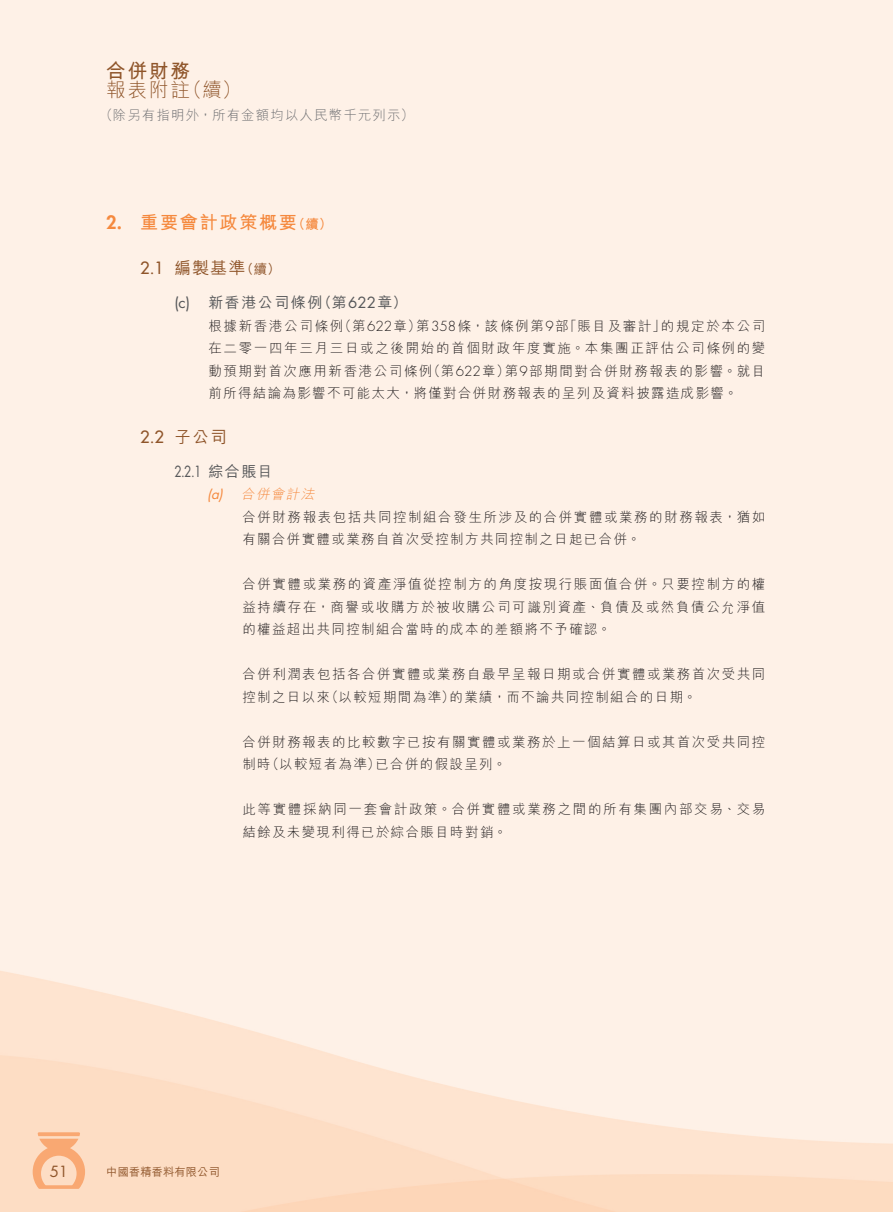
<style>
.page{position:relative;width:893px;height:1212px;background:#fff}
.page>*{position:absolute;margin:0;border:0;box-sizing:border-box;transform-origin:0 0}
.t1{font:300 19.5px "M Hei HK";color:#8f552a}
.t2{font:700 19.5px "M Hei HK";color:#8f552a}
.t3{font:700 18px "M Hei HK";letter-spacing:.1em;color:#f5893e}
.t4{font:500 16.5px "M Hei HK";color:#8f552a}
.t5{font:500 16.5px "Futura Std";color:#8f552a}
.t6{font:500 15px "M Hei HK";letter-spacing:.1em;color:#57585a}
.t7{font:15px "Futura Std";color:#57585a;scale:.8 1}
.t8{font:15px "Futura Std";color:#8f552a}
.t9{font:300 13.5px/22.5px "M Hei HK";letter-spacing:.11em;color:#231f20}
.t10{font:300 13.5px "M Hei HK";letter-spacing:.08em;color:#6c6d70}
.t11{font:500 11.25px "M Hei HK";letter-spacing:.01em;color:#8f552a}
.s1{font-family:"Futura Std";font-weight:800}
.s2{font-size:13.5px}
.s3{font-family:"Futura Std"}
.s4{font-family:"Futura Std";font-weight:400}
.s5{font-family:"M Hei HK"}
.s6{font-family:"M Hei HK";font-weight:500}
.s7{font-family:"Futura Std";font-weight:400;font-style:italic;color:#f5893e}
.s8{font-style:italic;color:#f5893e}
</style>
<div class="page">
<svg style="left:33px;top:1132px;width:52px;height:57px;background:#fac39b"></svg>
<h1 class="t2" style="left:106px;top:63px;width:85px">合併財務</h1>
<h1 class="t1" style="left:106px;top:83px;width:137px">報表附註（續）</h1>
<p class="t10" style="left:100px;top:110px;width:316px">（除另有指明外，所有金額均以人民幣千元列示）</p>
<h2 class="t3" style="left:106px;top:215px;width:228px"><span class="s1">2.</span> 重要會計政策概要<span class="s2">（續）</span></h2>
<p class="t4" style="left:140px;top:261px;width:142px"><span class="s3">2.1</span> 編製基準<span class="s2">（續）</span></p>
<p class="t6" style="left:174px;top:297px;width:235px"><span class="s4">(c)</span> 新香港公司條例（第<span class="s4">622</span>章）</p>
<p class="t9" style="left:208px;top:316px;width:559px;text-align:justify">根據新香港公司條例（第<span class="s3">622</span>章）第<span class="s3">358</span>條，該條例第<span class="s3">9</span>部「賬目及審計」的規定於本公司在二零一四年三月三日或之後開始的首個財政年度實施。本集團正評估公司條例的變動預期對首次應用新香港公司條例（第<span class="s3">622</span>章）第<span class="s3">9</span>部期間對合併財務報表的影響。就目前所得結論為影響不可能太大，將僅對合併財務報表的呈列及資料披露造成影響。</p>
<p class="t5" style="left:140px;top:428px;width:88px">2.2 <span class="s5">子公司</span></p>
<p class="t7" style="left:174px;top:464px;width:125px">2.2.1 <span class="s6">綜合賬目</span></p>
<p class="t9" style="left:242px;top:485px;width:524px;text-indent:-35px"><span class="s7">(a)</span> <span class="s8">合併會計法<br></span>合併財務報表包括共同控制組合發生所涉及的合併實體或業務的財務報表，猶如有關合併實體或業務自首次受控制方共同控制之日起已合併。</p>
<p class="t9" style="left:242px;top:575px;width:525px;text-align:justify">合併實體或業務的資產淨值從控制方的角度按現行賬面值合併。只要控制方的權益持續存在，商譽或收購方於被收購公司可識別資產、負債及或然負債公允淨值的權益超出共同控制組合當時的成本的差額將不予確認。</p>
<p class="t9" style="left:242px;top:665px;width:524px">合併利潤表包括各合併實體或業務自最早呈報日期或合併實體或業務首次受共同控制之日以來（以較短期間為準）的業績，而不論共同控制組合的日期。</p>
<p class="t9" style="left:242px;top:732px;width:524px">合併財務報表的比較數字已按有關實體或業務於上一個結算日或其首次受共同控制時（以較短者為準）已合併的假設呈列。</p>
<p class="t9" style="left:242px;top:800px;width:525px">此等實體採納同一套會計政策。合併實體或業務之間的所有集團內部交易、交易結餘及未變現利得已於綜合賬目時對銷。</p>
<p class="t8" style="left:50px;top:1164px;width:20px">51</p>
<p class="t11" style="left:106px;top:1167px;width:115px">中國香精香料有限公司</p>
</div>
